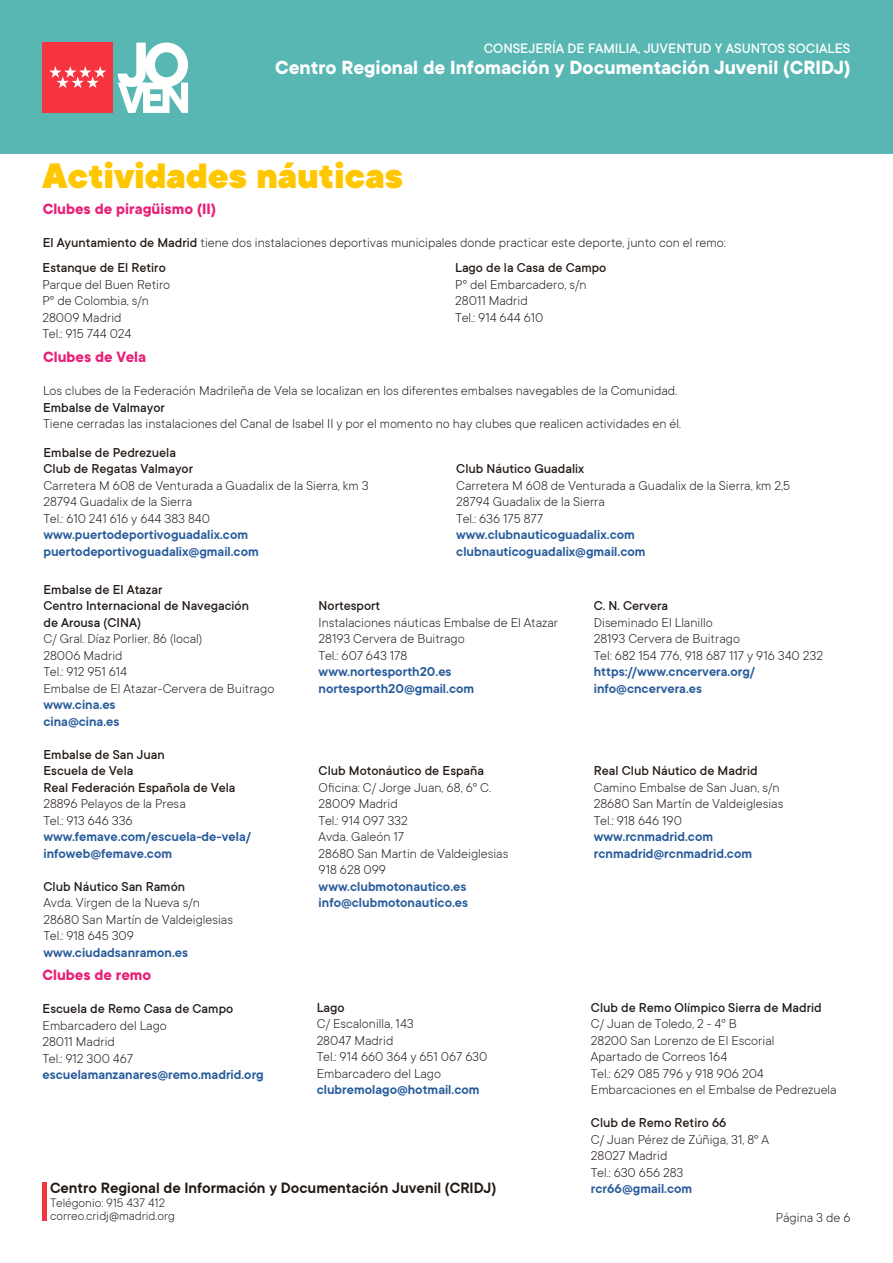
<style>
.page{position:relative;width:893px;height:1263px;background:#fff}
.page>*{position:absolute;margin:0;border:0;box-sizing:border-box;transform-origin:0 0}
.t1{font:900 39px "TT Commons";color:#ffc700}
.t2{font:700 21px "TT Commons";color:#fff}
.t3{font:600 16.5px "TT Commons";color:#211915}
.t4{font:700 16.5px "TT Commons";color:#e91f77}
.t5{font:500 15px "TT Commons";color:#fff}
.t6{font:300 14.25px/16.5px "TT Commons";color:#211915}
.t7{font:600 14.25px/16.5px "TT Commons";color:#275b9b}
.t8{font:500 14.25px/16.5px "TT Commons";color:#211915}
.t9{font:300 13.5px/13.5px "TT Commons";color:#211915}
.s1{font-weight:500}
</style>
<div class="page">
<div style="left:0;top:0;width:893px;height:153px;background:#59b7b3"></div>
<div style="left:43px;top:43px;width:70px;height:70px;background:#f6343f"></div>
<svg style="left:49px;top:66px;width:57px;height:22px"></svg>
<svg style="left:118px;top:43px;width:70px;height:70px"></svg>
<hr style="left:43px;top:1182px;width:4px;height:38px;background:#f6343f">
<p class="t5" style="left:484px;top:40px;width:368px">CONSEJERÍA DE FAMILIA, JUVENTUD Y ASUNTOS SOCIALES</p>
<h2 class="t2" style="left:275px;top:56px;width:577px">Centro Regional de Infomación y Documentación Juvenil (CRIDJ)</h2>
<h1 class="t1" style="left:43px;top:153px;width:362px">Actividades náuticas</h1>
<p class="t4" style="left:43px;top:200px;width:175px">Clubes de piragüismo (II)</p>
<p class="t6" style="left:43px;top:234px;width:685px"><span class="s1">El Ayuntamiento de Madrid</span> tiene dos instalaciones deportivas municipales donde practicar este deporte, junto con el remo:</p>
<p class="t8" style="left:43px;top:259px;width:125px">Estanque de El Retiro</p>
<p class="t6" style="left:43px;top:276px;width:129px">Parque del Buen Retiro<br>Pº de Colombia, s/n<br>28009 Madrid<br>Tel.: 915 744 024</p>
<p class="t8" style="left:455px;top:259px;width:153px">Lago de la Casa de Campo</p>
<p class="t6" style="left:455px;top:276px;width:133px">Pº del Embarcadero, s/n<br>28011 Madrid<br>Tel.: 914 644 610</p>
<p class="t4" style="left:43px;top:348px;width:104px">Clubes de Vela</p>
<p class="t6" style="left:43px;top:382px;width:636px">Los clubes de la Federación Madrileña de Vela se localizan en los diferentes embalses navegables de la Comunidad.</p>
<p class="t8" style="left:43px;top:399px;width:123px">Embalse de Valmayor</p>
<p class="t6" style="left:43px;top:415px;width:639px">Tiene cerradas las instalaciones del Canal de Isabel II y por el momento no hay clubes que realicen actividades en él.</p>
<p class="t8" style="left:43px;top:444px;width:151px">Embalse de Pedrezuela<br>Club de Regatas Valmayor</p>
<p class="t6" style="left:43px;top:477px;width:327px">Carretera M 608 de Venturada a Guadalix de la Sierra, km 3<br>28794 Guadalix de la Sierra<br>Tel.: 610 241 616 y 644 383 840</p>
<p class="t7" style="left:43px;top:527px;width:217px">www.puertodeportivoguadalix.com puertodeportivoguadalix@gmail.com</p>
<p class="t8" style="left:456px;top:460px;width:129px">Club Náutico Guadalix</p>
<p class="t6" style="left:456px;top:477px;width:335px">Carretera M 608 de Venturada a Guadalix de la Sierra, km 2,5<br>28794 Guadalix de la Sierra<br>Tel.: 636 175 877</p>
<p class="t7" style="left:456px;top:527px;width:191px">www.clubnauticoguadalix.com clubnauticoguadalix@gmail.com</p>
<p class="t8" style="left:43px;top:581px;width:207px">Embalse de El Atazar<br>Centro Internacional de Navegación de Arousa (CINA)</p>
<p class="t6" style="left:43px;top:631px;width:232px">C/ Gral. Díaz Porlier, 86 (local)<br>28006 Madrid<br>Tel.: 912 951 614<br>Embalse de El Atazar-Cervera de Buitrago</p>
<p class="t7" style="left:43px;top:697px;width:78px">www.cina.es cina@cina.es</p>
<p class="t8" style="left:43px;top:746px;width:194px">Embalse de San Juan<br>Escuela de Vela<br>Real Federación Española de Vela</p>
<p class="t6" style="left:43px;top:796px;width:144px">28896 Pelayos de la Presa<br>Tel.: 913 646 336</p>
<p class="t7" style="left:43px;top:829px;width:209px">www.femave.com/escuela-de-vela/ infoweb@femave.com</p>
<p class="t8" style="left:43px;top:878px;width:143px">Club Náutico San Ramón</p>
<p class="t6" style="left:43px;top:895px;width:191px">Avda. Virgen de la Nueva s/n<br>28680 San Martín de Valdeiglesias<br>Tel.: 918 645 309</p>
<p class="t7" style="left:43px;top:944px;width:146px">www.ciudadsanramon.es</p>
<p class="t4" style="left:43px;top:966px;width:110px">Clubes de remo</p>
<p class="t8" style="left:43px;top:1001px;width:192px">Escuela de Remo Casa de Campo</p>
<p class="t6" style="left:43px;top:1017px;width:126px">Embarcadero del Lago<br>28011 Madrid<br>Tel.: 912 300 467</p>
<p class="t7" style="left:43px;top:1067px;width:223px">escuelamanzanares@remo.madrid.org</p>
<p class="t8" style="left:319px;top:598px;width:63px">Nortesport</p>
<p class="t6" style="left:319px;top:614px;width:241px">Instalaciones náuticas Embalse de El Atazar<br>28193 Cervera de Buitrago<br>Tel.: 607 643 178</p>
<p class="t7" style="left:319px;top:664px;width:157px">www.nortesporth20.es nortesporth20@gmail.com</p>
<p class="t8" style="left:319px;top:763px;width:167px">Club Motonáutico de España</p>
<p class="t6" style="left:319px;top:779px;width:191px">Oficina: C/ Jorge Juan, 68, 6º C.<br>28009 Madrid<br>Tel.: 914 097 332<br>Avda. Galeón 17<br>28680 San Martin de Valdeiglesias<br>918 628 099</p>
<p class="t7" style="left:319px;top:878px;width:151px">www.clubmotonautico.es info@clubmotonautico.es</p>
<p class="t8" style="left:317px;top:999px;width:29px">Lago</p>
<p class="t6" style="left:317px;top:1015px;width:172px">C/ Escalonilla, 143<br>28047 Madrid<br>Tel.: 914 660 364 y 651 067 630<br>Embarcadero del Lago</p>
<p class="t7" style="left:317px;top:1082px;width:164px">clubremolago@hotmail.com</p>
<p class="t3" style="left:50px;top:1179px;width:448px">Centro Regional de Información y Documentación Juvenil (CRIDJ)</p>
<p class="t9" style="left:50px;top:1196px;width:126px">Telégonio: 915 437 412 correo.cridj@madrid.org</p>
<p class="t8" style="left:594px;top:598px;width:76px">C. N. Cervera</p>
<p class="t6" style="left:594px;top:614px;width:231px">Diseminado El Llanillo<br>28193 Cervera de Buitrago<br>Tel: 682 154 776, 918 687 117 y 916 340 232</p>
<p class="t7" style="left:594px;top:664px;width:163px">https://www.cncervera.org/ info@cncervera.es</p>
<p class="t8" style="left:594px;top:763px;width:165px">Real Club Náutico de Madrid</p>
<p class="t6" style="left:594px;top:779px;width:191px">Camino Embalse de San Juan, s/n<br>28680 San Martín de Valdeiglesias<br>Tel.: 918 646 190</p>
<p class="t7" style="left:594px;top:829px;width:160px">www.rcnmadrid.com rcnmadrid@rcnmadrid.com</p>
<p class="t8" style="left:591px;top:999px;width:232px">Club de Remo Olímpico Sierra de Madrid</p>
<p class="t6" style="left:591px;top:1015px;width:247px">C/ Juan de Toledo, 2 - 4º B<br>28200 San Lorenzo de El Escorial<br>Apartado de Correos 164<br>Tel.: 629 085 796 y 918 906 204<br>Embarcaciones en el Embalse de Pedrezuela</p>
<p class="t8" style="left:591px;top:1114px;width:137px">Club de Remo Retiro 66</p>
<p class="t6" style="left:591px;top:1131px;width:180px">C/ Juan Pérez de Zúñiga, 31, 8º A<br>28027 Madrid<br>Tel.: 630 656 283</p>
<p class="t7" style="left:591px;top:1181px;width:103px">rcr66@gmail.com</p>
<p class="t6" style="left:776px;top:1209px;width:76px">Página 3 de 6</p>
</div>
